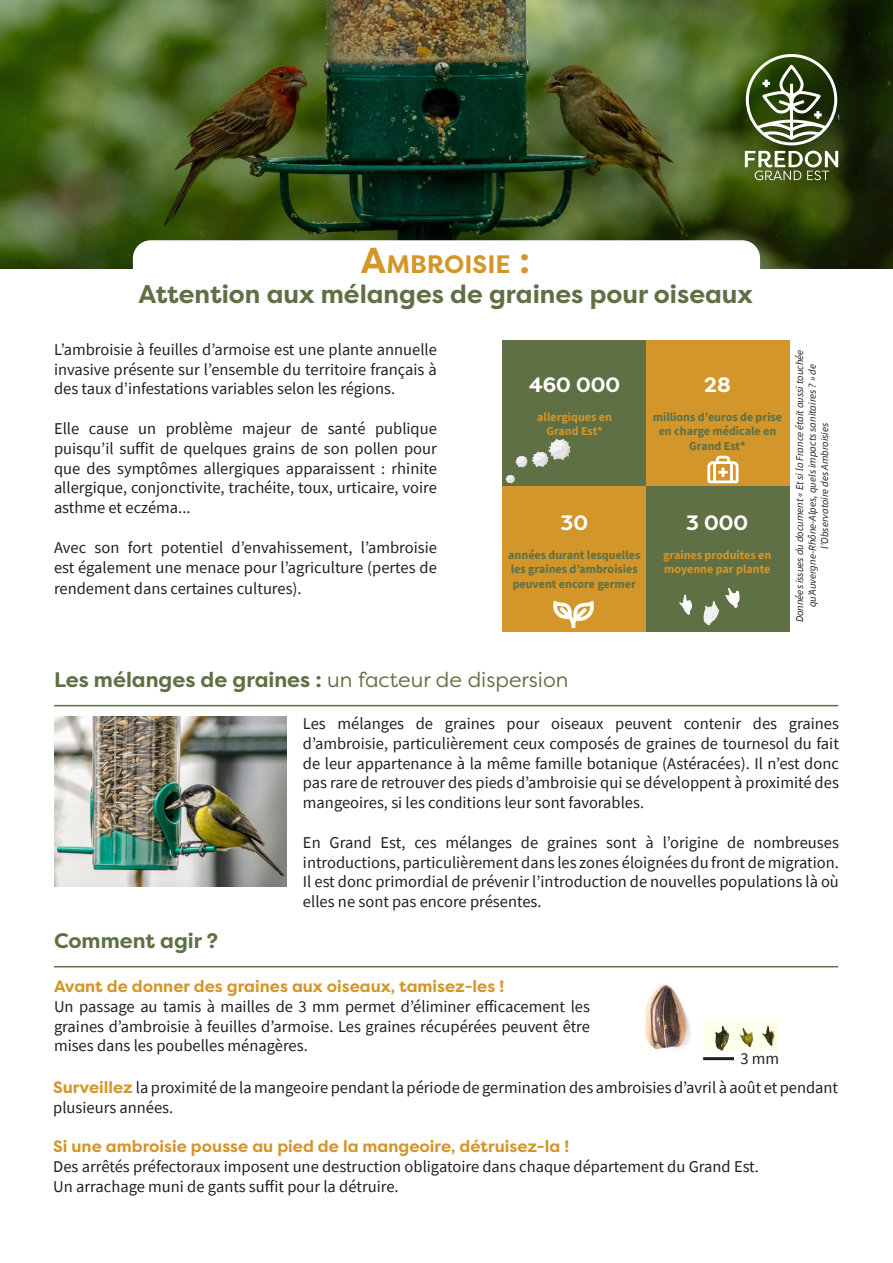
<style>
.page{position:relative;width:893px;height:1263px;background:#fff}
.page>*{position:absolute;margin:0;border:0;box-sizing:border-box;transform-origin:0 0}
.t1{font:700 25.5px "Filson Pro";color:#5f7045}
.t2{font:700 25.2px "Filson Pro";color:#d3962a}
.t3{font:700 21px "Filson Pro";color:#5f7045}
.t4{font:700 20.85px "Filson Pro";color:#fff}
.t5{font:16.5px/19.8px "Source Sans Pro";color:#231f20;text-align:justify}
.t6{font:700 16.5px "Filson Pro";color:#d3962a}
.t7{font:700 12px/14.4px "Source Sans Pro";color:#5f7045;text-align:center}
.t8{font:700 12px/14.4px "Source Sans Pro";color:#d3962a}
.t9{font:italic 10.5px/12.6px "Source Sans Pro";color:#231f20;text-align:center}
.s1{font-size:36px}
.s2{font-weight:400}
.s3{font-family:"Filson Pro";font-weight:700;color:#d3962a}
</style>
<div class="page">
<img style="left:0;top:0;width:893px;height:269px">
<div style="left:133px;top:240px;width:627px;height:70px;background:#fff;border-radius:18px"></div>
<div style="left:503px;top:340px;width:143px;height:146px;background:#5f7045"></div>
<div style="left:646px;top:340px;width:143px;height:146px;background:#d3962a"></div>
<div style="left:503px;top:486px;width:143px;height:145px;background:#d3962a"></div>
<div style="left:646px;top:486px;width:143px;height:145px;background:#5f7045"></div>
<img style="left:553px;top:600px;width:41px;height:27px">
<img style="left:549px;top:438px;width:22px;height:22px">
<img style="left:707px;top:455px;width:32px;height:29px">
<img style="left:531px;top:447px;width:20px;height:21px">
<img style="left:505px;top:475px;width:10px;height:9px">
<img style="left:515px;top:455px;width:13px;height:13px">
<hr style="left:54px;top:705px;width:784px;height:1px;background:#5f7045">
<img style="left:54px;top:716px;width:233px;height:171px">
<img style="left:703px;top:1019px;width:75px;height:33px">
<img style="left:645px;top:984px;width:46px;height:66px">
<hr style="left:703px;top:1057px;width:31px;height:3px;background:#231f20">
<hr style="left:54px;top:966px;width:784px;height:1px;background:#5f7045">
<svg style="left:746px;top:54px;width:91px;height:91px"></svg>
<svg style="left:745px;top:151px;width:93px;height:29px"></svg>
<svg style="left:703px;top:601px;width:16px;height:25px"></svg>
<svg style="left:725px;top:588px;width:14px;height:20px"></svg>
<svg style="left:679px;top:595px;width:13px;height:20px"></svg>
<p class="t2" style="left:361px;top:248px;width:171px"><span class="s1">A</span>MBROISIE <span class="s1">:</span></p>
<p class="t1" style="left:139px;top:278px;width:616px">Attention aux mélanges de graines pour oiseaux</p>
<p class="t5" style="left:54px;top:339px;width:384px">L’ambroisie à feuilles d’armoise est une plante annuelle invasive présente sur l’ensemble du territoire français à des taux d’infestations variables selon les régions.</p>
<p class="t5" style="left:54px;top:418px;width:384px">Elle cause un problème majeur de santé publique puisqu’il suffit de quelques grains de son pollen pour que des symptômes allergiques apparaissent : rhinite allergique, conjonctivite, trachéite, toux, urticaire, voire asthme et eczéma...</p>
<p class="t5" style="left:54px;top:537px;width:384px">Avec son fort potentiel d’envahissement, l’ambroisie est également une menace pour l’agriculture (pertes de</p>
<p class="t5" style="left:54px;top:579px;width:249px">rendement dans certaines cultures).</p>
<p class="t4" style="left:529px;top:371px;width:93px">460 000</p>
<p class="t8" style="left:537px;top:409px;width:76px">allergiques en</p>
<p class="t8" style="left:546px;top:424px;width:58px">Grand Est*</p>
<p class="t4" style="left:704px;top:371px;width:28px">28</p>
<p class="t7" style="left:653px;top:409px;width:131px">millions d’euros de prise en charge médicale en<br>Grand Est*</p>
<p class="t4" style="left:560px;top:510px;width:29px">30</p>
<p class="t7" style="left:508px;top:548px;width:134px;text-align:left">années durant lesquelles les graines d’ambroisies peuvent encore germer</p>
<p class="t4" style="left:686px;top:510px;width:64px">3 000</p>
<p class="t8" style="left:663px;top:548px;width:110px">graines produites en moyenne par plante</p>
<p class="t9" style="left:793px;top:622px;width:274px;rotate:-90deg">Données issues du document « Et si la France était aussi touchée qu’Auvergne-Rhône-Alpes, quels impacts sanitaires ? » de l’Observatoire des Ambroisies</p>
<p class="t3" style="left:54px;top:666px;width:516px">Les mélanges de graines : <span class="s2">un facteur de dispersion</span></p>
<p class="t5" style="left:303px;top:713px;width:537px">Les mélanges de graines pour oiseaux peuvent contenir des graines d’ambroisie, particulièrement ceux composés de graines de tournesol du fait de leur appartenance à la même famille botanique (Astéracées). Il n’est donc pas rare de retrouver des pieds d’ambroisie qui se développent à proximité des mangeoires, si les conditions leur sont favorables.</p>
<p class="t5" style="left:303px;top:832px;width:537px">En Grand Est, ces mélanges de graines sont à l’origine de nombreuses introductions, particulièrement dans les zones éloignées du front de migration.<br>Il est donc primordial de prévenir l’introduction de nouvelles populations là où elles ne sont pas encore présentes.</p>
<p class="t3" style="left:54px;top:927px;width:166px">Comment agir ?</p>
<p class="t6" style="left:54px;top:976px;width:452px">Avant de donner des graines aux oiseaux, tamisez-les !</p>
<p class="t5" style="left:54px;top:996px;width:538px">Un passage au tamis à mailles de 3 mm permet d’éliminer efficacement les graines d’ambroisie à feuilles d’armoise. Les graines récupérées peuvent être mises dans les poubelles ménagères.</p>
<p class="t5" style="left:53px;top:1077px;width:786px"><span class="s3">Surveillez</span> la proximité de la mangeoire pendant la période de germination des ambroisies d’avril à août et pendant plusieurs années.</p>
<p class="t6" style="left:53px;top:1136px;width:517px">Si une ambroisie pousse au pied de la mangeoire, détruisez-la !</p>
<p class="t5" style="left:53px;top:1157px;width:707px">Des arrêtés préfectoraux imposent une destruction obligatoire dans chaque département du Grand Est.</p>
<p class="t5" style="left:53px;top:1176px;width:347px">Un arrachage muni de gants suffit pour la détruire.</p>
<p class="t5" style="left:740px;top:1049px;width:40px">3 mm</p>
</div>
